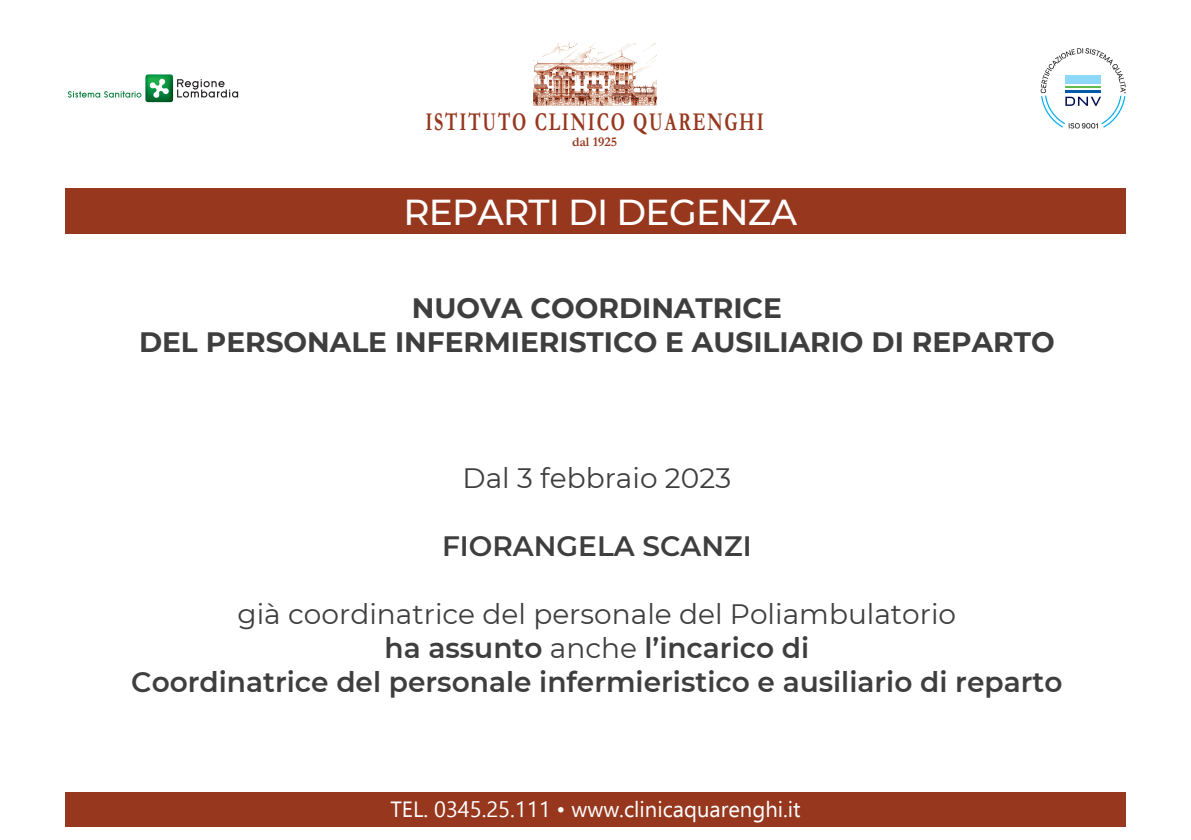
<style>
.page{position:relative;width:1191px;height:840px;background:#fff}
.page>*{position:absolute;margin:0;border:0;box-sizing:border-box;transform-origin:0 0}
.t1{font:500 36px "Montserrat";letter-spacing:-.02em;color:#fff}
.t2{font:600 28px/34px "Montserrat";color:#3e3e3f;text-align:center}
.t3{font:700 28px/34px "Montserrat";color:#3e3e3f;text-align:center}
.t4{font:28px "Montserrat";color:#3e3e3f}
.t5{font:700 25.8px "Garamond";letter-spacing:.1em;color:#96381f;scale:.7 1}
.t6{font:22px "Ebrima";color:#fff}
.t7{font:700 13.4px "Garamond";color:#96381f}
.s1{font-weight:400}
</style>
<div class="page">
<div style="left:65px;top:791px;width:1060px;height:34px;background:#96371e"></div>
<div style="left:65px;top:188px;width:1060px;height:46px;background:#96371e"></div>
<img style="left:534px;top:43px;width:122px;height:62px">
<svg style="left:1040px;top:48px;width:85px;height:80px"></svg>
<svg style="left:68px;top:74px;width:170px;height:28px"></svg>
<p class="t5" style="left:425px;top:104px;width:485px">ISTITUTO CLINICO QUARENGHI</p>
<p class="t7" style="left:572px;top:133px;width:47px">dal 1925</p>
<p class="t1" style="left:403px;top:186px;width:395px">REPARTI DI DEGENZA</p>
<p class="t3" style="left:139px;top:289px;width:917px">NUOVA COORDINATRICE<br>DEL PERSONALE INFERMIERISTICO E AUSILIARIO DI REPARTO</p>
<p class="t4" style="left:462px;top:458px;width:270px">Dal 3 febbraio 2023</p>
<p class="t2" style="left:442px;top:527px;width:311px">FIORANGELA SCANZI</p>
<p class="t2" style="left:131px;top:595px;width:932px"><span class="s1">già coordinatrice del personale del Poliambulatorio<br></span>ha assunto <span class="s1">anche</span> l’incarico di<br>Coordinatrice del personale infermieristico e ausiliario di reparto</p>
<p class="t6" style="left:390px;top:792px;width:412px">TEL. 0345.25.111 • www.clinicaquarenghi.it</p>
</div>
